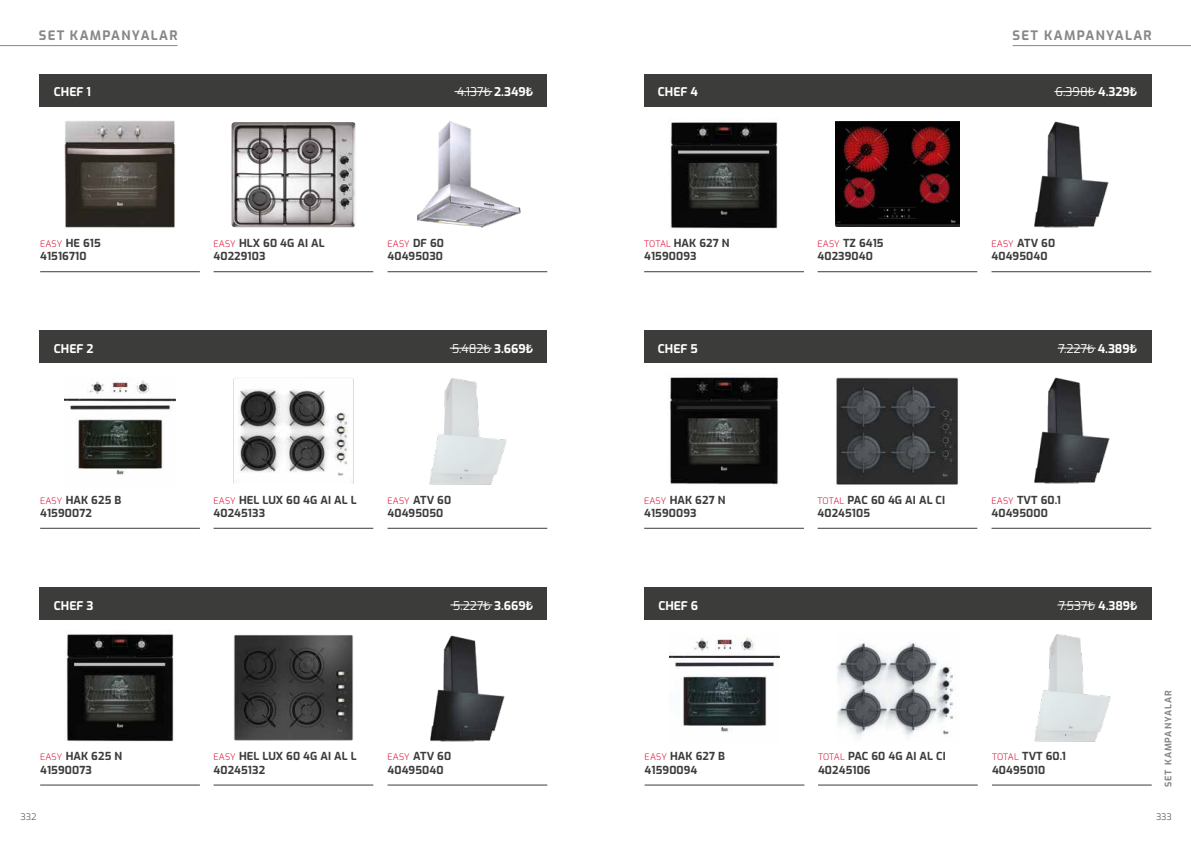
<style>
.page{position:relative;width:1191px;height:842px;background:#fff}
.page>*{position:absolute;margin:0;border:0;box-sizing:border-box;transform-origin:0 0}
.t1{font:700 13px "Exo";letter-spacing:.1em;color:#878787}
.t2{font:12px "Exo";color:#fff}
.t3{font:700 12px "Exo";color:#fff}
.t4{font:700 11px/13.2px "Exo";letter-spacing:.01em;color:#3c3c3b}
.t5{font:700 9px "Exo";letter-spacing:.1em;color:#878787}
.t6{font:300 9px "Exo";color:#dd052b}
.t7{font:300 9px "Exo";color:#3c3c3b}
.s1{font-weight:700}
.s2{font-weight:300;font-size:9px;color:#dd052b}
.s3{font-weight:700;font-size:11px;color:#3c3c3b}
</style>
<div class="page">
<div style="left:40px;top:587px;width:507px;height:33px;background:#3c3c3b"></div>
<hr style="left:450px;top:604px;width:42px;height:1px;background:#fff">
<div style="left:40px;top:330px;width:507px;height:33px;background:#3c3c3b"></div>
<hr style="left:450px;top:348px;width:41px;height:1px;background:#fff">
<div style="left:40px;top:74px;width:507px;height:33px;background:#3c3c3b"></div>
<hr style="left:454px;top:91px;width:38px;height:1px;background:#fff">
<div style="left:643px;top:74px;width:508px;height:33px;background:#3c3c3b"></div>
<hr style="left:1054px;top:91px;width:42px;height:1px;background:#fff">
<div style="left:643px;top:330px;width:508px;height:33px;background:#3c3c3b"></div>
<hr style="left:1057px;top:348px;width:38px;height:1px;background:#fff">
<hr style="left:0;top:45px;width:178px;height:1px;background:#878787">
<hr style="left:1012px;top:45px;width:179px;height:1px;background:#878787">
<img style="left:65px;top:121px;width:110px;height:107px">
<img style="left:232px;top:122px;width:123px;height:105px">
<img style="left:417px;top:121px;width:104px;height:107px">
<hr style="left:40px;top:272px;width:160px;height:1px;background:#3c3c3b">
<hr style="left:213px;top:272px;width:160px;height:1px;background:#3c3c3b">
<hr style="left:387px;top:272px;width:160px;height:1px;background:#3c3c3b">
<img style="left:65px;top:380px;width:105px;height:95px">
<img style="left:170px;top:377px;width:184px;height:107px">
<img style="left:429px;top:378px;width:78px;height:107px">
<hr style="left:40px;top:528px;width:160px;height:1px;background:#3c3c3b">
<hr style="left:213px;top:528px;width:160px;height:1px;background:#3c3c3b">
<hr style="left:387px;top:528px;width:160px;height:1px;background:#3c3c3b">
<img style="left:64px;top:632px;width:107px;height:110px">
<img style="left:171px;top:634px;width:182px;height:108px">
<hr style="left:40px;top:785px;width:160px;height:1px;background:#3c3c3b">
<hr style="left:213px;top:785px;width:160px;height:1px;background:#3c3c3b">
<img style="left:430px;top:635px;width:75px;height:107px">
<hr style="left:387px;top:785px;width:160px;height:1px;background:#3c3c3b">
<img style="left:670px;top:376px;width:108px;height:109px">
<img style="left:836px;top:377px;width:123px;height:108px">
<hr style="left:644px;top:528px;width:160px;height:1px;background:#3c3c3b">
<hr style="left:817px;top:528px;width:160px;height:1px;background:#3c3c3b">
<hr style="left:991px;top:528px;width:160px;height:1px;background:#3c3c3b">
<img style="left:1034px;top:377px;width:76px;height:107px">
<img style="left:835px;top:122px;width:124px;height:105px">
<hr style="left:644px;top:272px;width:160px;height:1px;background:#3c3c3b">
<hr style="left:817px;top:272px;width:160px;height:1px;background:#3c3c3b">
<img style="left:1034px;top:121px;width:75px;height:107px">
<hr style="left:991px;top:272px;width:160px;height:1px;background:#3c3c3b">
<img style="left:670px;top:120px;width:108px;height:109px">
<img style="left:669px;top:634px;width:111px;height:98px">
<img style="left:1034px;top:634px;width:77px;height:108px">
<hr style="left:644px;top:785px;width:160px;height:1px;background:#3c3c3b">
<hr style="left:818px;top:785px;width:159px;height:1px;background:#3c3c3b">
<hr style="left:992px;top:785px;width:159px;height:1px;background:#3c3c3b">
<div style="left:644px;top:587px;width:507px;height:33px;background:#3c3c3b"></div>
<img style="left:837px;top:642px;width:118px;height:95px">
<hr style="left:1057px;top:604px;width:38px;height:1px;background:#fff">
<p class="t1" style="left:39px;top:27px;width:140px">SET KAMPANYALAR</p>
<p class="t3" style="left:54px;top:84px;width:39px">CHEF 1</p>
<p class="t1" style="left:1012px;top:27px;width:141px">SET KAMPANYALAR</p>
<p class="t2" style="left:457px;top:84px;width:77px">4.137₺ <span class="s1">2.349₺</span></p>
<p class="t2" style="left:1055px;top:84px;width:83px">6.398₺ <span class="s1">4.329₺</span></p>
<p class="t3" style="left:658px;top:84px;width:42px">CHEF 4</p>
<p class="t4" style="left:40px;top:237px;width:62px"><span class="s2">EASY</span> HE 615<br>41516710</p>
<p class="t4" style="left:213px;top:237px;width:113px"><span class="s2">EASY</span> HLX 60 4G AI AL<br>40229103</p>
<p class="t6" style="left:387px;top:238px;width:58px">EASY <span class="s3">DF 60</span></p>
<p class="t4" style="left:387px;top:250px;width:57px">40495030</p>
<p class="t3" style="left:54px;top:341px;width:41px">CHEF 2</p>
<p class="t2" style="left:452px;top:341px;width:83px">5.482₺ <span class="s1">3.669₺</span></p>
<p class="t4" style="left:644px;top:237px;width:87px"><span class="s2">TOTAL</span> HAK 627 N<br>41590093</p>
<p class="t4" style="left:817px;top:237px;width:68px"><span class="s2">EASY</span> TZ 6415<br>40239040</p>
<p class="t3" style="left:658px;top:341px;width:41px">CHEF 5</p>
<p class="t4" style="left:991px;top:237px;width:65px"><span class="s2">EASY</span> ATV 60<br>40495040</p>
<p class="t2" style="left:1058px;top:341px;width:80px">7.227₺ <span class="s1">4.389₺</span></p>
<p class="t4" style="left:40px;top:493px;width:83px"><span class="s2">EASY</span> HAK 625 B<br>41590072</p>
<p class="t4" style="left:213px;top:493px;width:145px"><span class="s2">EASY</span> HEL LUX 60 4G AI AL L<br>40245133</p>
<p class="t4" style="left:387px;top:493px;width:65px"><span class="s2">EASY</span> ATV 60<br>40495050</p>
<p class="t4" style="left:644px;top:493px;width:83px"><span class="s2">EASY</span> HAK 627 N<br>41590093</p>
<p class="t4" style="left:817px;top:493px;width:129px"><span class="s2">TOTAL</span> PAC 60 4G AI AL CI<br>40245105</p>
<p class="t4" style="left:991px;top:493px;width:71px"><span class="s2">EASY</span> TVT 60.1<br>40495000</p>
<p class="t3" style="left:54px;top:597px;width:41px">CHEF 3</p>
<p class="t2" style="left:453px;top:597px;width:82px">5.227₺ <span class="s1">3.669₺</span></p>
<p class="t3" style="left:658px;top:597px;width:41px">CHEF 6</p>
<p class="t2" style="left:1058px;top:597px;width:80px">7.537₺ <span class="s1">4.389₺</span></p>
<p class="t4" style="left:40px;top:750px;width:83px"><span class="s2">EASY</span> HAK 625 N<br>41590073</p>
<p class="t4" style="left:213px;top:750px;width:145px"><span class="s2">EASY</span> HEL LUX 60 4G AI AL L<br>40245132</p>
<p class="t4" style="left:387px;top:750px;width:65px"><span class="s2">EASY</span> ATV 60<br>40495040</p>
<p class="t4" style="left:644px;top:750px;width:82px"><span class="s2">EASY</span> HAK 627 B<br>41590094</p>
<p class="t4" style="left:818px;top:750px;width:129px"><span class="s2">TOTAL</span> PAC 60 4G AI AL CI<br>40245106</p>
<p class="t4" style="left:992px;top:750px;width:75px"><span class="s2">TOTAL</span> TVT 60.1<br>40495010</p>
<p class="t5" style="left:1162px;top:787px;width:98px;rotate:-90deg">SET KAMPANYALAR</p>
<p class="t7" style="left:21px;top:811px;width:17px">332</p>
<p class="t7" style="left:1156px;top:811px;width:17px">333</p>
</div>
